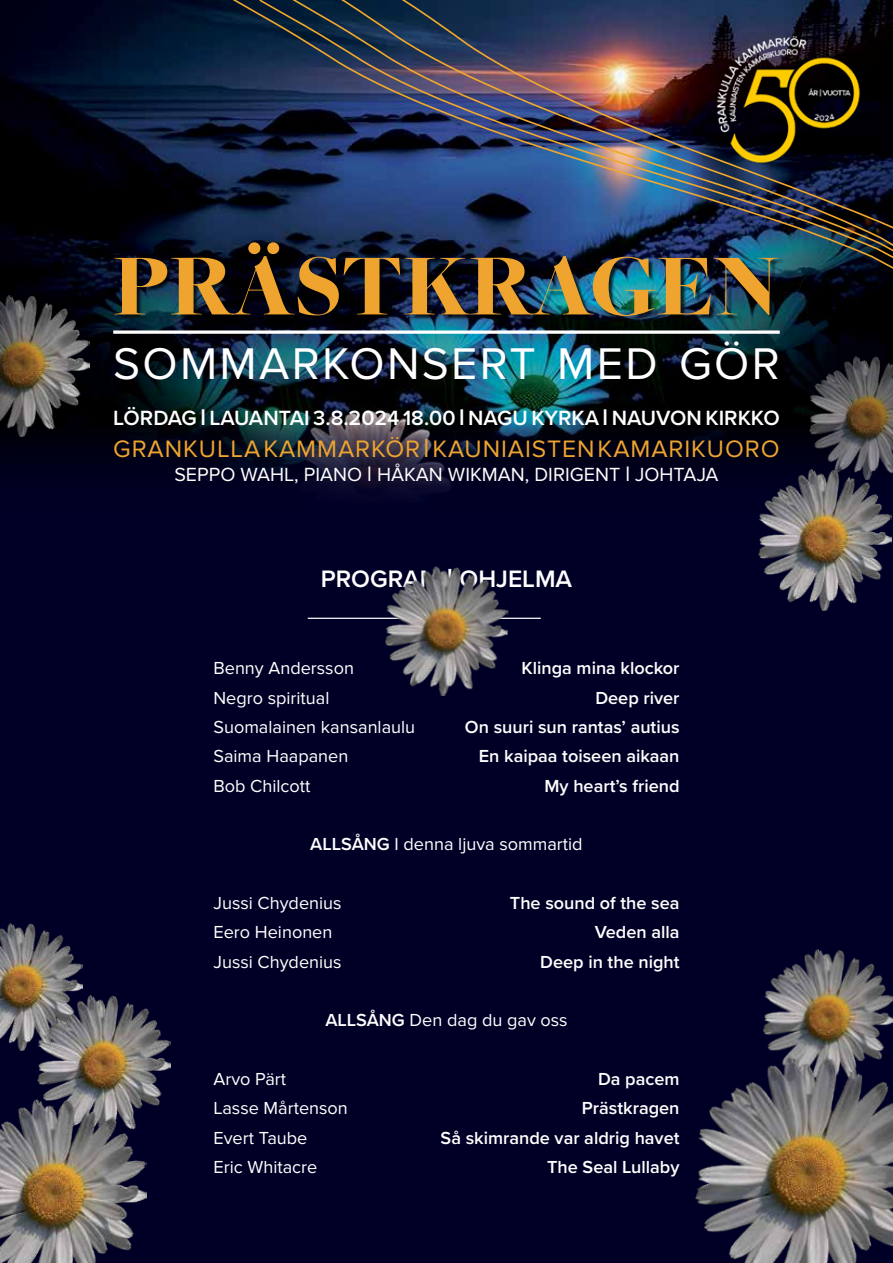
<style>
.page{position:relative;width:893px;height:1263px;background:#000026}
.page>*{position:absolute;margin:0;border:0;box-sizing:border-box;transform-origin:0 0}
.t1{font:900 90.45px "Freight Big Pro";color:#eea42e}
.t2{font:46.05px "Proxima Nova";letter-spacing:.05em;color:#fff}
.t3{font:24.6px "Proxima Nova";letter-spacing:.035em;color:#eea42e}
.t4{font:600 24.6px "Proxima Nova";color:#fff}
.t5{font:600 21.3px "Proxima Nova";color:#fff}
.t6{font:19.8px "Proxima Nova";color:#fff}
.t7{font:18.15px "Proxima Nova";color:#fff}
.t8{font:600 18.15px "Proxima Nova";color:#fff}
.s1{font-size:23.55px}
.s2{font-size:27.15px}
.s3{font-size:21.75px}
.s4{font-weight:600}
</style>
<div class="page">
<img style="left:0;top:0;width:893px;height:493px">
<div style="left:115px;top:243px;width:670px;height:79px;background:#000;opacity:.75"></div>
<svg style="left:113px;top:330px;width:667px;height:4px;background:#d3d9dc"></svg>
<img style="left:219px;top:0;width:674px;height:307px">
<img style="left:37px;top:996px;width:134px;height:110px">
<img style="left:0;top:1100px;width:146px;height:163px">
<img style="left:0;top:923px;width:83px;height:127px">
<img style="left:763px;top:949px;width:130px;height:104px">
<img style="left:695px;top:1053px;width:198px;height:210px">
<img style="left:0;top:296px;width:89px;height:140px">
<img style="left:758px;top:469px;width:134px;height:141px">
<img style="left:809px;top:356px;width:84px;height:124px">
<hr style="left:308px;top:618px;width:233px;height:1px;background:#fff">
<img style="left:383px;top:566px;width:127px;height:130px">
<h1 class="t1" style="left:113px;top:226px;width:668px">PRÄSTKRAGEN</h1>
<h2 class="t2" style="left:113px;top:338px;width:668px">SOMMARKONSERT MED GÖR</h2>
<p class="t5" style="left:113px;top:402px;width:668px">LÖRDAG <span class="s1">I</span> LAUANTAI 3.8.2024 18.00 <span class="s1">I</span> NAGU KYRKA <span class="s1">I</span> NAUVON KIRKKO</p>
<h3 class="t3" style="left:113px;top:435px;width:668px">GRANKULLA KAMMARKÖR <span class="s2">I</span> KAUNIAISTEN KAMARIKUORO</h3>
<p class="t6" style="left:174px;top:463px;width:546px">SEPPO WAHL, PIANO <span class="s3">I</span> HÅKAN WIKMAN, DIRIGENT <span class="s3">I</span> JOHTAJA</p>
<h3 class="t4" style="left:321px;top:560px;width:253px">PROGRAM <span class="s2">I</span> OHJELMA</h3>
<p class="t7" style="left:213px;top:658px;width:142px">Benny Andersson</p>
<p class="t8" style="left:522px;top:655px;width:159px">Klinga mina klockor</p>
<p class="t7" style="left:213px;top:687px;width:118px">Negro spiritual</p>
<p class="t8" style="left:595px;top:684px;width:86px">Deep river</p>
<p class="t7" style="left:213px;top:717px;width:203px">Suomalainen kansanlaulu</p>
<p class="t8" style="left:465px;top:713px;width:216px">On suuri sun rantas’ autius</p>
<p class="t7" style="left:213px;top:746px;width:136px">Saima Haapanen</p>
<p class="t8" style="left:479px;top:743px;width:202px">En kaipaa toiseen aikaan</p>
<p class="t7" style="left:213px;top:775px;width:99px">Bob Chilcott</p>
<p class="t8" style="left:544px;top:772px;width:137px">My heart’s friend</p>
<p class="t7" style="left:310px;top:834px;width:274px"><span class="s4">ALLSÅNG</span> I denna ljuva sommartid</p>
<p class="t7" style="left:213px;top:892px;width:130px">Jussi Chydenius</p>
<p class="t8" style="left:510px;top:889px;width:171px">The sound of the sea</p>
<p class="t7" style="left:213px;top:922px;width:121px">Eero Heinonen</p>
<p class="t8" style="left:595px;top:919px;width:86px">Veden alla</p>
<p class="t7" style="left:213px;top:951px;width:130px">Jussi Chydenius</p>
<p class="t8" style="left:540px;top:948px;width:141px">Deep in the night</p>
<p class="t7" style="left:325px;top:1010px;width:244px"><span class="s4">ALLSÅNG</span> Den dag du gav oss</p>
<p class="t7" style="left:213px;top:1068px;width:74px">Arvo Pärt</p>
<p class="t8" style="left:598px;top:1065px;width:83px">Da pacem</p>
<p class="t7" style="left:213px;top:1098px;width:136px">Lasse Mårtenson</p>
<p class="t8" style="left:582px;top:1095px;width:99px">Prästkragen</p>
<p class="t7" style="left:213px;top:1127px;width:95px">Evert Taube</p>
<p class="t8" style="left:441px;top:1124px;width:240px">Så skimrande var aldrig havet</p>
<p class="t7" style="left:213px;top:1156px;width:105px">Eric Whitacre</p>
<p class="t8" style="left:547px;top:1153px;width:134px">The Seal Lullaby</p>
</div>
